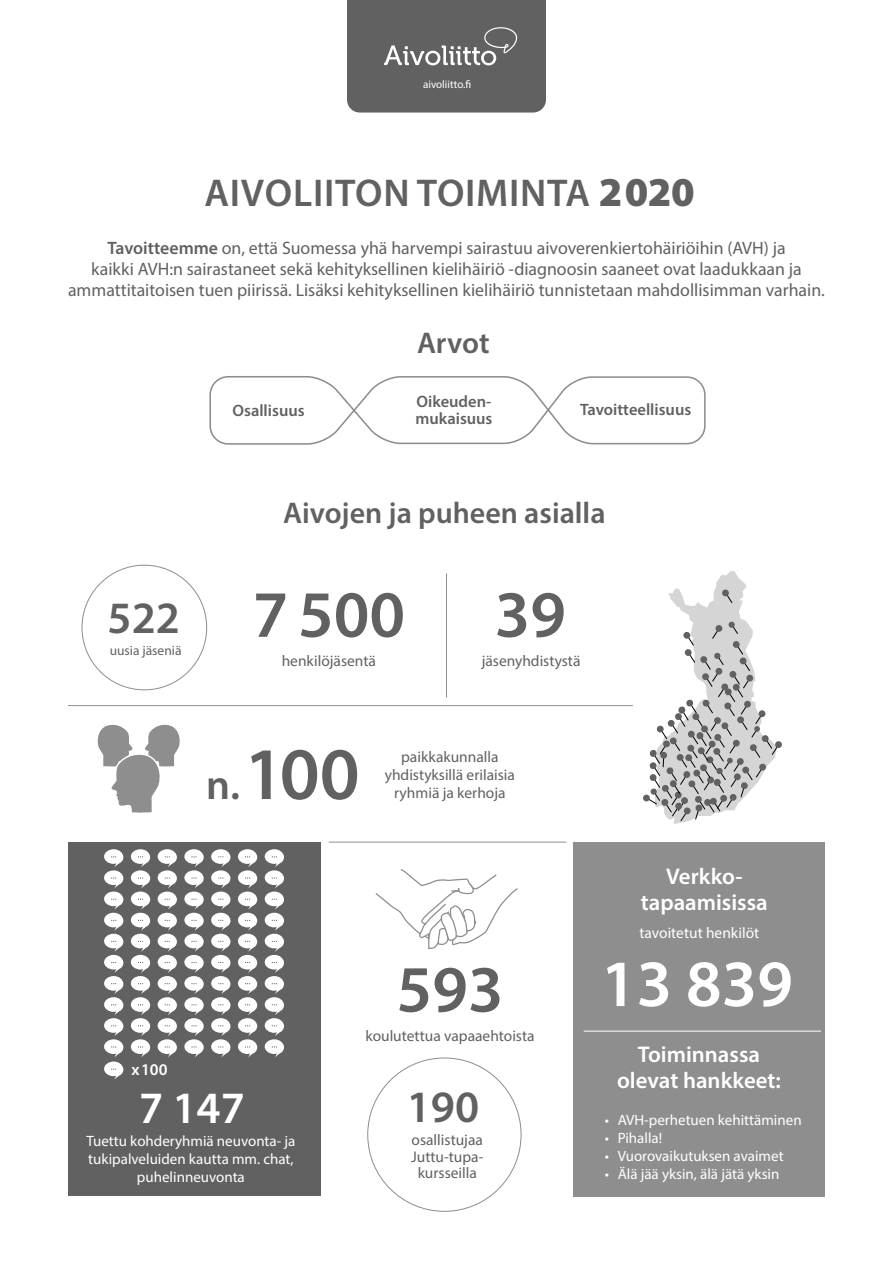
<style>
.page{position:relative;width:893px;height:1263px;background:#fff}
.page>*{position:absolute;margin:0;border:0;box-sizing:border-box;transform-origin:0 0}
.t1{font:600 74.55px "Myriad Pro";color:#616161}
.t2{font:600 66.6px "Myriad Pro";color:#616161}
.t3{font:600 66.6px "Myriad Pro";color:#fff}
.t4{font:600 45px "Myriad Pro";color:#616161}
.t5{font:600 45px "Myriad Pro";color:#fff}
.t6{font:600 38.85px "Myriad Pro";letter-spacing:.02em;color:#616161}
.pinkki_leipis{font:600 30px "Myriad Pro";color:#616161}
.pinkki_leipis-2{font:600 22.8px/25.3px "Myriad Pro";color:#fff;text-align:center}
.pinkki_leipis-3{font:18px/21px "Myriad Pro";color:#616161;text-align:center}
.pinkki_leipis-4{font:600 16.5px/16.5px "Myriad Pro";color:#616161}
.t7{font:600 16.35px "Myriad Pro";color:#fff}
.musta_leipis{font:15.45px/16.5px "Myriad Pro";color:#616161;text-align:center}
.pinkki_leipis-5{font:15.45px "Myriad Pro";color:#fff}
.musta_leipis-2{font:15px/18px "Myriad Pro";color:#fff;text-align:center}
.musta_leipis-3{font:13.5px "Myriad Pro";color:#616161}
.musta_leipis-4{font:11.1px "Myriad Pro";color:#fff}
.s1{font-weight:900;font-size:41.25px}
.s2{font-weight:600}
.s3{font-size:42px}
</style>
<div class="page">
<div style="left:573px;top:842px;width:252px;height:354px;background:#8e8e8e"></div>
<div style="left:68px;top:842px;width:252px;height:354px;background:#616161"></div>
<div style="left:347px;top:0;width:199px;height:113px;background:#616161"></div>
<svg style="left:97px;top:725px;width:83px;height:88px"></svg>
<hr style="left:446px;top:573px;width:1px;height:124px;background:#8e8e8e">
<hr style="left:68px;top:705px;width:565px;height:1px;background:#8e8e8e">
<hr style="left:329px;top:842px;width:237px;height:1px;background:#8e8e8e">
<svg style="left:209px;top:376px;width:497px;height:69px"></svg>
<div style="left:775px;top:741px;width:7px;height:7px;background:#616161;border-radius:50%"></div>
<svg style="left:645px;top:571px;width:135px;height:253px"></svg>
<svg style="left:375px;top:869px;width:143px;height:81px"></svg>
<hr style="left:584px;top:1031px;width:237px;height:1px;background:#fff">
<svg style="left:104px;top:849px;width:20px;height:231px"></svg>
<svg style="left:158px;top:849px;width:19px;height:208px"></svg>
<svg style="left:238px;top:849px;width:19px;height:208px"></svg>
<svg style="left:131px;top:849px;width:19px;height:208px"></svg>
<svg style="left:211px;top:849px;width:20px;height:208px"></svg>
<svg style="left:184px;top:849px;width:20px;height:208px"></svg>
<svg style="left:265px;top:849px;width:19px;height:208px"></svg>
<p class="musta_leipis-4" style="left:423px;top:78px;width:50px">aivoliitto.fi</p>
<p class="t6" style="left:204px;top:169px;width:492px">AIVOLIITON TOIMINTA <span class="s1">2020</span></p>
<p class="pinkki_leipis-3" style="left:68px;top:237px;width:758px"><span class="s2">Tavoitteemme</span> on, että Suomessa yhä harvempi sairastuu aivoverenkiertohäiriöihin (AVH) ja<br>kaikki AVH:n sairastaneet sekä kehityksellinen kielihäiriö -diagnoosin saaneet ovat laadukkaan ja ammattitaitoisen tuen piirissä. Lisäksi kehityksellinen kielihäiriö tunnistetaan mahdollisimman varhain.</p>
<p class="pinkki_leipis" style="left:417px;top:324px;width:74px">Arvot</p>
<p class="pinkki_leipis-4" style="left:233px;top:402px;width:74px">Osallisuus</p>
<p class="pinkki_leipis-4" style="left:415px;top:393px;width:79px">Oikeuden&shy;mukaisuus</p>
<p class="pinkki_leipis-4" style="left:580px;top:401px;width:113px">Tavoitteellisuus</p>
<p class="t4" style="left:108px;top:589px;width:74px">522</p>
<p class="musta_leipis-3" style="left:110px;top:642px;width:73px">uusia jäseniä</p>
<p class="pinkki_leipis" style="left:283px;top:494px;width:324px">Aivojen ja puheen asialla</p>
<p class="t2" style="left:253px;top:572px;width:154px">7 500</p>
<p class="musta_leipis" style="left:282px;top:653px;width:96px">henkilöjäsentä</p>
<p class="t2" style="left:495px;top:572px;width:73px">39</p>
<p class="musta_leipis" style="left:482px;top:653px;width:100px">jäsenyhdistystä</p>
<p class="t1" style="left:206px;top:726px;width:155px"><span class="s3">n.</span> 100</p>
<p class="musta_leipis" style="left:385px;top:747px;width:132px;line-height:18px">paikkakunnalla yhdistyksillä erilaisia</p>
<p class="musta_leipis" style="left:394px;top:784px;width:113px">ryhmiä ja kerhoja</p>
<p class="t2" style="left:397px;top:947px;width:108px">593</p>
<p class="musta_leipis" style="left:365px;top:1027px;width:171px">koulutettua vapaaehtoista</p>
<p class="pinkki_leipis-2" style="left:641px;top:863px;width:129px">Verkko&shy;tapaamisissa</p>
<p class="pinkki_leipis-5" style="left:639px;top:923px;width:121px">tavoitetut henkilöt</p>
<p class="t3" style="left:601px;top:941px;width:194px">13 839</p>
<p class="t7" style="left:131px;top:1059px;width:38px">x100</p>
<p class="t5" style="left:139px;top:1079px;width:107px">7 147</p>
<p class="musta_leipis-2" style="left:86px;top:1132px;width:211px">Tuettu kohderyhmiä neuvonta- ja tukipalveluiden kautta mm. chat, puhelinneuvonta</p>
<p class="t4" style="left:407px;top:1078px;width:74px">190</p>
<p class="musta_leipis" style="left:411px;top:1131px;width:74px">osallistujaa<br>Juttu-tupa&shy;kursseilla</p>
<p class="pinkki_leipis-2" style="left:638px;top:1041px;width:124px">Toiminnassa</p>
<p class="pinkki_leipis-2" style="left:617px;top:1067px;width:165px">olevat hankkeet:</p>
<p class="musta_leipis-2" style="left:605px;top:1111px;width:198px">• AVH-perhetuen kehittäminen</p>
<p class="musta_leipis-2" style="left:605px;top:1129px;width:59px">• Pihalla!</p>
<p class="musta_leipis-2" style="left:605px;top:1147px;width:180px">• Vuorovaikutuksen avaimet</p>
<p class="musta_leipis-2" style="left:605px;top:1165px;width:176px">• Älä jää yksin, älä jätä yksin</p>
</div>
